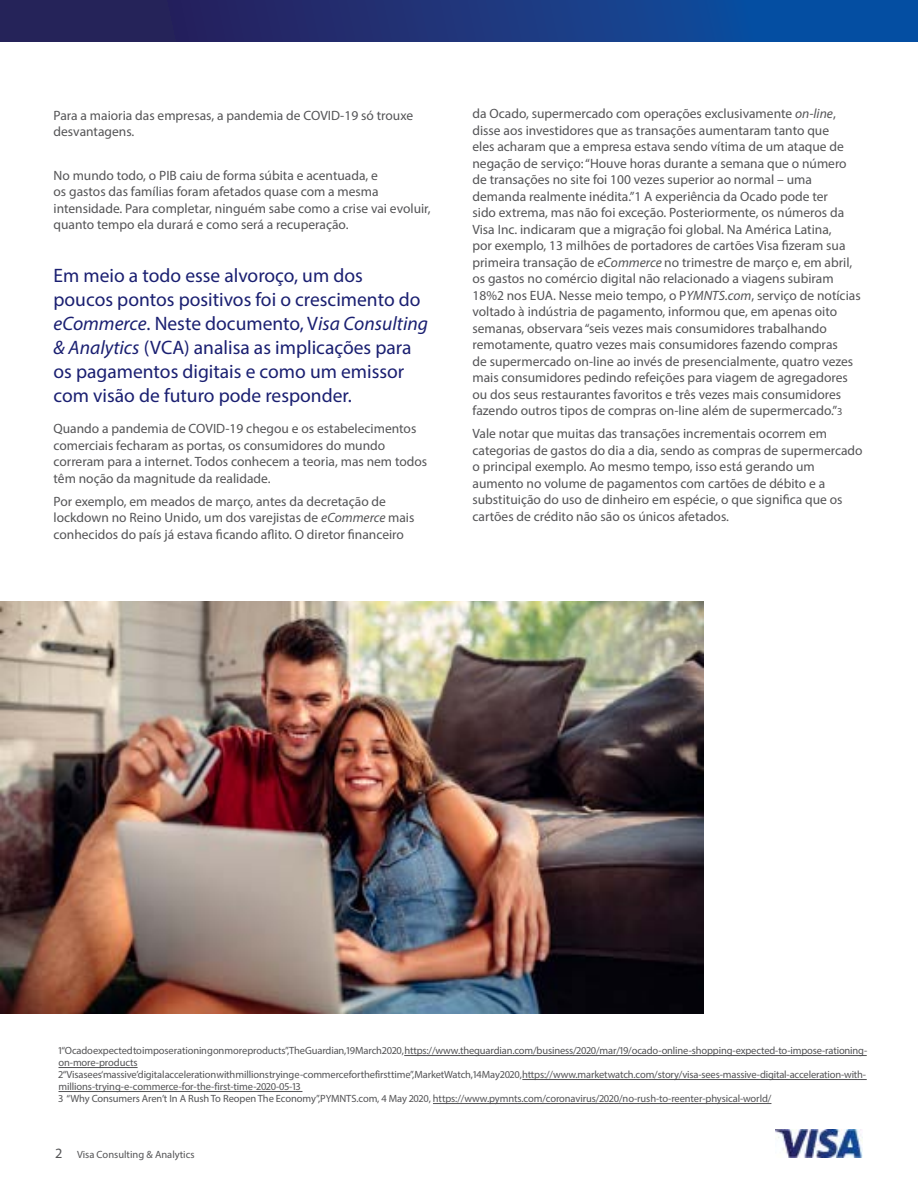
<style>
.page{position:relative;width:918px;height:1188px;background:#fff}
.page>*{position:absolute;margin:0;border:0;box-sizing:border-box;transform-origin:0 0}
.t1{font:19.5px/24px "Myriad Pro";color:#1a1f71}
.t2{font:13.5px/16.5px "Myriad Pro";color:#545456}
.t3{font:10.5px/12px "Myriad Pro";letter-spacing:-.015em;color:#545456}
.s1{font-style:italic}
.s2{font-size:10.5px}
.s3{font-size:14.25px}
</style>
<div class="page">
<img style="left:775px;top:1130px;width:87px;height:27px">
<div style="left:0;top:0;width:918px;height:41px;background:linear-gradient(to right,#2e1a4e,#0653aa)"></div>
<hr style="left:404px;top:1055px;width:463px;height:1px;background:#545456">
<hr style="left:58px;top:1067px;width:80px;height:1px;background:#545456">
<hr style="left:522px;top:1079px;width:345px;height:1px;background:#545456">
<hr style="left:58px;top:1091px;width:244px;height:1px;background:#545456">
<hr style="left:433px;top:1103px;width:338px;height:1px;background:#545456">
<img style="left:0;top:601px;width:703px;height:413px">
<p class="t2" style="left:54px;top:107px;width:361px">Para a maioria das empresas, a pandemia de COVID-19 só trouxe desvantagens.</p>
<p class="t2" style="left:54px;top:167px;width:379px">No mundo todo, o PIB caiu de forma súbita e acentuada, e<br>os gastos das famílias foram afetados quase com a mesma intensidade. Para completar, ninguém sabe como a crise vai evoluir, quanto tempo ela durará e como será a recuperação.</p>
<p class="t1" style="left:54px;top:263px;width:376px">Em meio a todo esse alvoroço, um dos<br>poucos pontos positivos foi o crescimento do <span class="s1">eCommerce</span>. Neste documento, V<span class="s1">isa Consulting &amp; Analytics</span> (VCA) analisa as implicações para os pagamentos digitais e como um emissor com visão de futuro pode responder.</p>
<p class="t2" style="left:54px;top:420px;width:375px">Quando a pandemia de COVID-19 chegou e os estabelecimentos comerciais fecharam as portas, os consumidores do mundo correram para a internet. Todos conhecem a teoria, mas nem todos têm noção da magnitude da realidade.</p>
<p class="t2" style="left:54px;top:493px;width:362px">Por exemplo, em meados de março, antes da decretação de lockdown no Reino Unido, um dos varejistas de <span class="s1">eCommerce</span> mais conhecidos do país já estava ficando aflito. O diretor financeiro</p>
<p class="t2" style="left:472px;top:105px;width:390px">da Ocado, supermercado com operações exclusivamente <span class="s1">on-line</span>, disse aos investidores que as transações aumentaram tanto que<br>eles acharam que a empresa estava sendo vítima de um ataque de negação de serviço: “Houve horas durante a semana que o número de transações no site foi 100 vezes superior ao normal – uma demanda realmente inédita.”1 A experiência da Ocado pode ter<br>sido extrema, mas não foi exceção. Posteriormente, os números da Visa Inc. indicaram que a migração foi global. Na América Latina,<br>por exemplo, 13 milhões de portadores de cartões Visa fizeram sua primeira transação de <span class="s1">eCommerce</span> no trimestre de março e, em abril, os gastos no comércio digital não relacionado a viagens subiram 18%2 nos EUA. Nesse meio tempo, o P<span class="s1">YMNTS.com</span>, serviço de notícias voltado à indústria de pagamento, informou que, em apenas oito semanas, observara “seis vezes mais consumidores trabalhando remotamente, quatro vezes mais consumidores fazendo compras<br>de supermercado on-line ao invés de presencialmente, quatro vezes mais consumidores pedindo refeições para viagem de agregadores ou dos seus restaurantes favoritos e três vezes mais consumidores fazendo outros tipos de compras on-line além de supermercado.”<span class="s2">3</span></p>
<p class="t2" style="left:472px;top:425px;width:392px">Vale notar que muitas das transações incrementais ocorrem em categorias de gastos do dia a dia, sendo as compras de supermercado o principal exemplo. Ao mesmo tempo, isso está gerando um aumento no volume de pagamentos com cartões de débito e a substituição do uso de dinheiro em espécie, o que significa que os cartões de crédito não são os únicos afetados.</p>
<p class="t3" style="left:58px;top:1045px;width:810px">1 “Ocado expected to impose rationing on more products”, The Guardian, 19 March 2020, https://www.theguardian.com/business/2020/mar/19/ocado-online-shopping-expected-to-impose-rationing&shy;on-more-products<br>2 “Visa sees ‘massive’digital acceleration with millions trying e-commerce for the first time”, MarketWatch, 14 May 2020, https://www.marketwatch.com/story/visa-sees-massive-digital-acceleration-with&shy;millions-trying-e-commerce-for-the-first-time-2020-05-13<br>3 “Why Consumers Aren’t In A Rush To Reopen The Economy”,PYMNTS.com, 4 May 2020, https://www.pymnts.com/coronavirus/2020/no-rush-to-reenter-physical-world/</p>
<p class="t3" style="left:55px;top:1148px;width:141px"><span class="s3">2</span> Visa Consulting &amp; Analytics</p>
</div>
